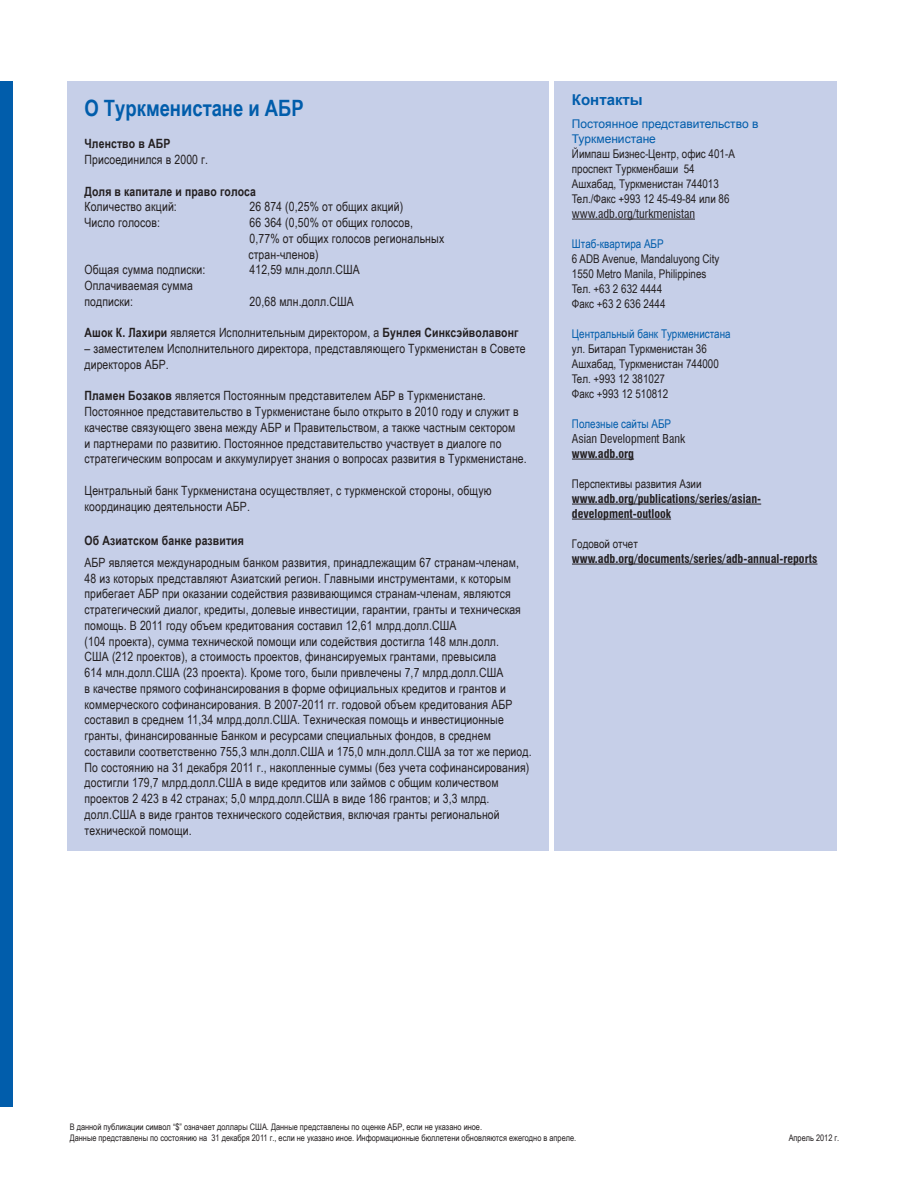
<style>
.page{position:relative;width:918px;height:1188px;background:#fff}
.page>*{position:absolute;margin:0;border:0;box-sizing:border-box;transform-origin:0 0}
.Subhead_1{font:700 22.5px "Arial Narrow";color:#015dab}
.Contact_Head{font:700 15px "Arial";color:#015dab}
.About_ADB_Text{font:12.75px/15.8px "Arial Narrow";letter-spacing:.01em;color:#231f20}
.About_ADB_Text-2{font:700 12.75px "Arial Narrow";letter-spacing:.01em;color:#231f20}
.Contact_text{font:12px "Arial Narrow";color:#231f20}
.Contact_text-2{font:700 condensed 12px/15px "Swiss 721 BT";color:#231f20}
.Contact_text-3{font:12px "Arial Narrow";color:#015dab}
.Contact_text-4{font:condensed 12px "Swiss 721 BT";color:#231f20}
.Contact_text-5{font:12px/15px "Arial";color:#015dab}
.Table_footer_2{font:9px "Arial Narrow";color:#231f20}
.Table_footer_1{font:9px "Arial Narrow";color:#231f20}
.s1{font-weight:700}
</style>
<div class="page">
<div style="left:0;top:81px;width:14px;height:1026px;background:#015dab"></div>
<div style="left:67px;top:81px;width:482px;height:769px;background:#c6cfe8"></div>
<div style="left:555px;top:81px;width:282px;height:769px;background:#c6cfe8"></div>
<hr style="left:572px;top:219px;width:123px;height:1px;background:#231f20">
<hr style="left:572px;top:459px;width:62px;height:1px;background:#231f20">
<hr style="left:572px;top:504px;width:189px;height:1px;background:#231f20">
<hr style="left:572px;top:519px;width:99px;height:1px;background:#231f20">
<hr style="left:572px;top:564px;width:245px;height:1px;background:#231f20">
<p class="Subhead_1" style="left:85px;top:91px;width:221px">О Туркменистане и АБР</p>
<p class="About_ADB_Text-2" style="left:85px;top:134px;width:87px">Членство в АБР</p>
<p class="About_ADB_Text" style="left:85px;top:151px;width:125px">Присоединился в 2000 г.</p>
<p class="About_ADB_Text-2" style="left:85px;top:181px;width:173px">Доля в капитале и право голоса</p>
<p class="About_ADB_Text" style="left:85px;top:198px;width:94px">Количество акций:</p>
<p class="About_ADB_Text" style="left:250px;top:198px;width:155px">26 874 (0,25% от общих акций)</p>
<p class="About_ADB_Text" style="left:85px;top:214px;width:77px">Число голосов:</p>
<p class="About_ADB_Text" style="left:250px;top:214px;width:165px">66 364 (0,50% от общих голосов,</p>
<p class="About_ADB_Text" style="left:248px;top:230px;width:197px">0,77% от общих голосов региональных стран-членов)</p>
<p class="About_ADB_Text" style="left:85px;top:261px;width:122px">Общая сумма подписки:</p>
<p class="About_ADB_Text" style="left:250px;top:261px;width:112px">412,59 млн.долл.США</p>
<p class="About_ADB_Text" style="left:85px;top:277px;width:110px">Оплачиваемая сумма подписки:</p>
<p class="About_ADB_Text" style="left:250px;top:293px;width:106px">20,68 млн.долл.США</p>
<p class="About_ADB_Text" style="left:85px;top:324px;width:436px"><span class="s1">Ашок К. Лахири</span> является Исполнительным директором, а <span class="s1">Бунлея Синксэйволавонг</span></p>
<p class="About_ADB_Text" style="left:85px;top:340px;width:443px">– заместителем Исполнительного директора, представляющего Туркменистан в Совете директоров АБР.</p>
<p class="About_ADB_Text" style="left:85px;top:387px;width:444px"><span class="s1">Пламен Бозаков</span> является Постоянным представителем АБР в Туркменистане.<br>Постоянное представительство в Туркменистане было открыто в 2010 году и служит в качестве связующего звена между АБР и Правительством, а также частным сектором<br>и партнерами по развитию. Постоянное представительство участвует в диалоге по стратегическим вопросам и аккумулирует знания о вопросах развития в Туркменистане.</p>
<p class="About_ADB_Text" style="left:85px;top:482px;width:409px">Центральный банк Туркменистана осуществляет, с туркменской стороны, общую координацию деятельности АБР.</p>
<p class="About_ADB_Text-2" style="left:85px;top:531px;width:161px">Об Азиатском банке развития</p>
<p class="About_ADB_Text" style="left:85px;top:554px;width:449px">АБР является международным банком развития, принадлежащим 67 странам-членам, 48 из которых представляют Азиатский регион. Главными инструментами, к которым прибегает АБР при оказании содействия развивающимся странам-членам, являются стратегический диалог, кредиты, долевые инвестиции, гарантии, гранты и техническая помощь. В 2011 году объем кредитования составил 12,61 млрд.долл.США<br>(104 проекта), сумма технической помощи или содействия достигла 148 млн.долл.<br>США (212 проектов), а стоимость проектов, финансируемых грантами, превысила<br>614 млн.долл.США (23 проекта). Кроме того, были привлечены 7,7 млрд.долл.США<br>в качестве прямого софинансирования в форме официальных кредитов и грантов и коммерческого софинансирования. В 2007-2011 гг. годовой объем кредитования АБР составил в среднем 11,34 млрд.долл.США. Техническая помощь и инвестиционные гранты, финансированные Банком и ресурсами специальных фондов, в среднем составили соответственно 755,3 млн.долл.США и 175,0 млн.долл.США за тот же период.<br>По состоянию на 31 декабря 2011 г., накопленные суммы (без учета софинансирования) достигли 179,7 млрд.долл.США в виде кредитов или займов с общим количеством проектов 2 423 в 42 странах; 5,0 млрд.долл.США в виде 186 грантов; и 3,3 млрд. долл.США в виде грантов технического содействия, включая гранты региональной технической помощи.</p>
<p class="Contact_Head" style="left:572px;top:90px;width:72px">Контакты</p>
<p class="Contact_text-5" style="left:572px;top:116px;width:188px">Постоянное представительство в<br>Туркменистане</p>
<p class="Contact_text" style="left:572px;top:145px;width:164px">Йимпаш Бизнес-Центр, офис 401-А</p>
<p class="Contact_text" style="left:572px;top:160px;width:124px">проспект Туркменбаши 54</p>
<p class="Contact_text" style="left:572px;top:175px;width:148px">Ашхабад, Туркменистан 744013</p>
<p class="Contact_text" style="left:572px;top:190px;width:159px">Teл./Факс +993 12 45-49-84 или 86</p>
<p class="Contact_text-4" style="left:572px;top:206px;width:125px">www.adb.org/turkmenistan</p>
<p class="Contact_text-3" style="left:572px;top:235px;width:93px">Штаб-квартира АБР</p>
<p class="Contact_text" style="left:572px;top:250px;width:149px">6 ADB Avenue, Mandaluyong City</p>
<p class="Contact_text" style="left:572px;top:265px;width:136px">1550 Metro Manila, Philippines</p>
<p class="Contact_text" style="left:572px;top:280px;width:92px">Teл. +63 2 632 4444</p>
<p class="Contact_text" style="left:572px;top:295px;width:95px">Факс +63 2 636 2444</p>
<p class="Contact_text-3" style="left:572px;top:325px;width:160px">Центральный банк Туркменистана</p>
<p class="Contact_text" style="left:572px;top:340px;width:136px">ул. Битарап Туркменистан 36</p>
<p class="Contact_text" style="left:572px;top:355px;width:148px">Ашхабад, Туркменистан 744000</p>
<p class="Contact_text" style="left:572px;top:370px;width:95px">Teл. +993 12 381027</p>
<p class="Contact_text" style="left:572px;top:385px;width:98px">Факс +993 12 510812</p>
<p class="Contact_text-3" style="left:572px;top:415px;width:101px">Полезные сайты АБР</p>
<p class="Contact_text-4" style="left:572px;top:431px;width:115px">Asian Development Bank</p>
<p class="Contact_text-2" style="left:572px;top:446px;width:64px">www.adb.org</p>
<p class="Contact_text" style="left:572px;top:475px;width:131px">Перспективы развития Азии</p>
<p class="Contact_text-2" style="left:572px;top:491px;width:191px">www.adb.org/publications/series/asian&shy;development-outlook</p>
<p class="Contact_text" style="left:572px;top:535px;width:67px">Годовой отчет</p>
<p class="Contact_text-2" style="left:572px;top:551px;width:247px">www.adb.org/documents/series/adb-annual-reports</p>
<p class="Table_footer_1" style="left:70px;top:1121px;width:414px">В данной публикации символ “$” означает доллары США. Данные представлены по оценке АБР, если не указано иное.</p>
<p class="Table_footer_2" style="left:70px;top:1131px;width:508px">Данные представлены по состоянию на 31 декабря 2011 г., если не указано иное. Информационные бюллетени обновляются ежегодно в апреле.</p>
<p class="Table_footer_2" style="left:789px;top:1131px;width:52px">Апрель 2012 г.</p>
</div>
